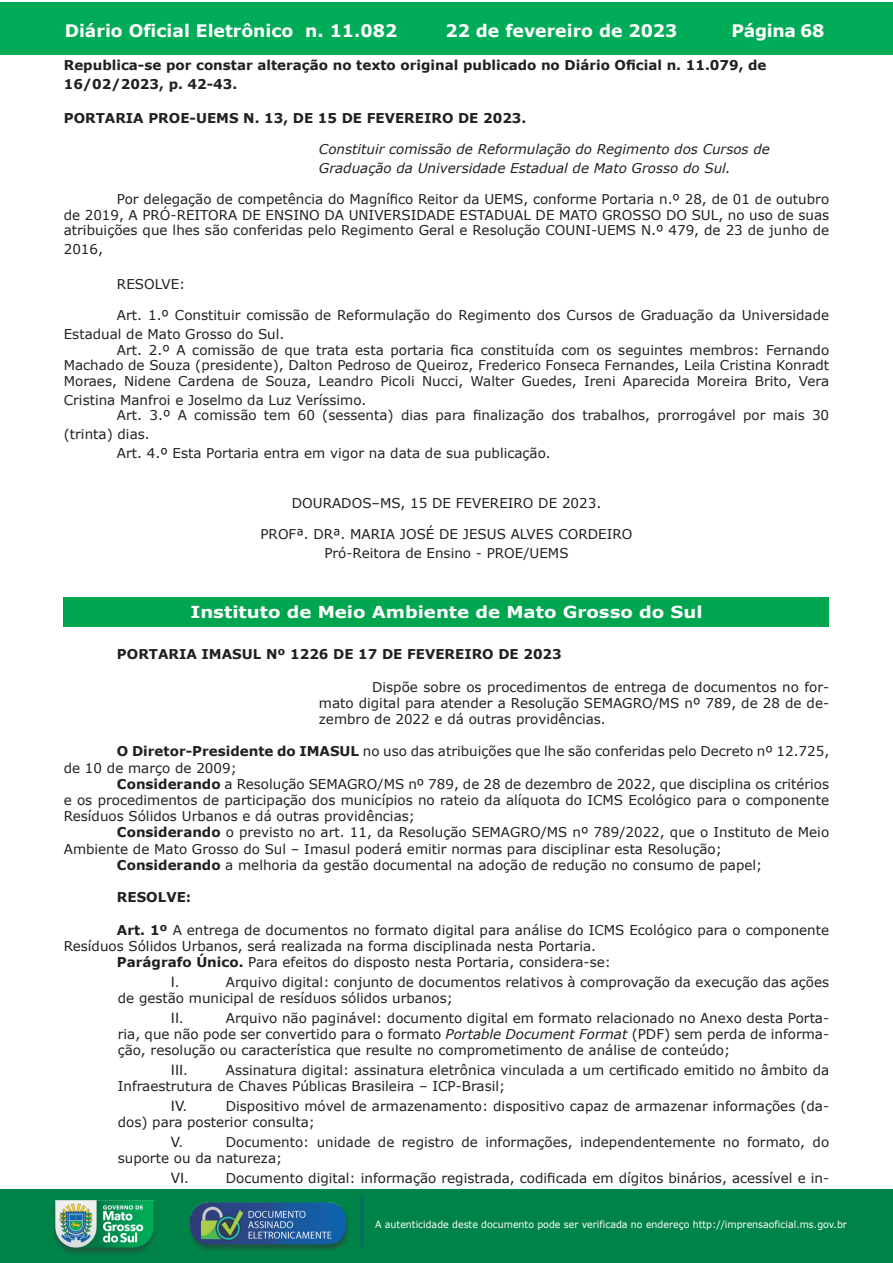
<style>
.page{position:relative;width:893px;height:1263px;background:#fff}
.page>*{position:absolute;margin:0;border:0;box-sizing:border-box;transform-origin:0 0}
.t1{font:700 17.25px "Verdana";color:#fff}
.Atos_Normativos_da_A{font:700 16.5px "Verdana";color:#fff;scale:1.1 1}
.List_Paragraph_wrd_4{font:16.5px "Calibri";color:#231f20}
.Normal_wrd_31{font:13.5px/16.2px "Verdana";color:#231f20}
.LO-normal{font:13.5px/15.6px "Verdana";color:#231f20;text-align:justify}
.List_Paragraph_wrd_4-2{font:13.5px/16.2px "Verdana";color:#231f20}
.LO-normal-2{font:700 13.5px/18.9px "Verdana";color:#231f20}
.LO-normal-3{font:13.5px/18.9px "Verdana";color:#222}
.LO-normal-4{font:italic 13.5px/19px "Verdana";color:#222}
.Normal_wrd_31-2{font:700 13.5px "Verdana";color:#231f20}
.LO-normal-5{font:13.5px "Verdana";color:#212121}
.t2{font:9.9px "Verdana";color:#fff;scale:.95 1}
.s1{color:#231f20}
.s2{color:#222}
.s3{color:#212121}
.s4{font-weight:700}
.s5{font-style:italic}
.s6{font-family:"Calibri";font-size:16.5px}
</style>
<div class="page">
<div style="left:0;top:2px;width:893px;height:53px;background:#00ac57"></div>
<div style="left:1px;top:1189px;width:892px;height:74px;background:#008349"></div>
<img style="left:361px;top:1195px;width:2px;height:51px">
<img style="left:49px;top:1198px;width:111px;height:61px">
<img style="left:185px;top:1201px;width:168px;height:54px">
<div style="left:64px;top:597px;width:765px;height:30px;background:#00a54f"></div>
<p class="t1" style="left:65px;top:18px;width:334px">Diário Oficial Eletrônico n. 11.082</p>
<p class="t1" style="left:445px;top:18px;width:233px">22 de fevereiro de 2023</p>
<p class="t1" style="left:731px;top:18px;width:95px">Página 68</p>
<p class="LO-normal-2" style="left:64px;top:55px;width:704px">Republica-se por constar alteração no texto original publicado no Diário Oficial n. 11.079, de<br>16/02/2023, p. 42-43.</p>
<p class="LO-normal-2" style="left:64px;top:109px;width:464px">PORTARIA PROE-UEMS N. 13, DE 15 DE FEVEREIRO DE 2023.</p>
<p class="LO-normal-4" style="left:319px;top:140px;width:452px"><span class="s1">Constituir c</span>omissão de Reformulação do Regimento dos Cursos de<br>Graduação da Universidade Estadual de Mato Grosso do Sul.</p>
<p class="LO-normal" style="left:64px;top:192px;width:767px;text-indent:53px">Por delegação de competência do Magnífico Reitor da UEMS, conforme Portaria n.º 28, de 01 de outubro de 2019, A PRÓ-REITORA DE ENSINO DA UNIVERSIDADE ESTADUAL DE MATO GROSSO DO SUL, no uso de suas atribuições que lhes são conferidas pelo Regimento Geral e Resolução COUNI-UEMS N.º 479, de 23 de junho de</p>
<p class="LO-normal" style="left:64px;top:242px;width:41px">2016,</p>
<p class="LO-normal" style="left:117px;top:276px;width:70px">RESOLVE:</p>
<p class="LO-normal-3" style="left:64px;top:305px;width:767px;text-indent:53px"><span class="s1">Art. 1.º Constituir c</span>omissão de Reformulação do Regimento dos Cursos de Graduação <span class="s1">da</span> Universidade<br>Estadual de Mato Grosso do Sul.</p>
<p class="LO-normal" style="left:64px;top:342px;width:767px;text-indent:53px">Art. 2.º A comissão de que trata esta portaria fica constituída com os seguintes membros: Fernando Machado de Souza (presidente), <span class="s2">Dalton Pedroso de Queiroz, Frederico Fonseca Fernandes, Leila Cristina Konradt Moraes,</span> Nidene Cardena de Souza, <span class="s3">Leandro Picoli Nucci, Walter Guedes, Ireni Aparecida Moreira Brito, Vera</span></p>
<p class="LO-normal-5" style="left:64px;top:390px;width:304px">Cristina Manfroi e Joselmo <span class="s1">da Luz Veríssimo.</span></p>
<p class="LO-normal" style="left:64px;top:405px;width:767px;line-height:19px;text-indent:53px">Art. 3.º A comissão tem 60 (sessenta) dias para finalização dos trabalhos, prorrogável por mais 30 (trinta) dias.</p>
<p class="LO-normal" style="left:117px;top:445px;width:435px">Art. 4.º Esta Portaria entra em vigor na data de sua publicação.</p>
<p class="LO-normal" style="left:292px;top:495px;width:311px">DOURADOS–MS, 15 DE FEVEREIRO DE 2023.</p>
<p class="LO-normal" style="left:260px;top:525px;width:373px;line-height:18.9px;text-align:center">PROFª. DRª. MARIA JOSÉ DE JESUS ALVES CORDEIRO<br>Pró-Reitora de Ensino - PROE/UEMS</p>
<p class="Atos_Normativos_da_A" style="left:190px;top:601px;width:467px">Instituto de Meio Ambiente de Mato Grosso do Sul</p>
<p class="Normal_wrd_31-2" style="left:117px;top:645px;width:446px">PORTARIA IMASUL Nº 1226 DE 17 DE FEVEREIRO DE 2023</p>
<p class="Normal_wrd_31" style="left:319px;top:678px;width:512px;text-align:justify;text-indent:53px">Dispõe sobre os procedimentos de entrega de documentos no for&shy;mato digital para atender a Resolução SEMAGRO/MS nº 789, de 28 de de&shy;zembro de 2022 e dá outras providências.</p>
<p class="Normal_wrd_31" style="left:64px;top:743px;width:767px;text-indent:53px"><span class="s4">O Diretor-Presidente do IMASUL</span> no uso das atribuições que lhe são conferidas pelo Decreto nº 12.725, de 10 de março de 2009;</p>
<p class="Normal_wrd_31" style="left:64px;top:776px;width:767px;text-align:justify;text-indent:53px"><span class="s4">Considerando</span> a Resolução SEMAGRO/MS nº 789, de 28 de dezembro de 2022, que disciplina os critérios e os procedimentos de participação dos municípios no rateio da alíquota do ICMS Ecológico para o componente Resíduos Sólidos Urbanos e dá outras providências;</p>
<p class="Normal_wrd_31" style="left:64px;top:824px;width:767px;text-indent:53px"><span class="s4">Considerando</span> o previsto no art. 11, da Resolução SEMAGRO/MS nº 789/2022, que o Instituto de Meio<br>Ambiente de Mato Grosso do Sul – Imasul poderá emitir normas para disciplinar esta Resolução;</p>
<p class="Normal_wrd_31" style="left:117px;top:857px;width:647px"><span class="s4">Considerando</span> a melhoria da gestão documental na adoção de redução no consumo de papel;</p>
<p class="Normal_wrd_31-2" style="left:117px;top:888px;width:76px">RESOLVE:</p>
<p class="Normal_wrd_31" style="left:64px;top:921px;width:767px;text-indent:53px"><span class="s4">Art. 1º</span> A entrega de documentos no formato digital para análise do ICMS Ecológico para o componente<br>Resíduos Sólidos Urbanos, será realizada na forma disciplinada nesta Portaria.</p>
<p class="Normal_wrd_31" style="left:117px;top:954px;width:495px"><span class="s4">Parágrafo Único.</span> Para efeitos do disposto nesta Portaria, considera-se:</p>
<p class="List_Paragraph_wrd_4" style="left:171px;top:970px;width:10px">I.</p>
<p class="List_Paragraph_wrd_4-2" style="left:118px;top:974px;width:713px;text-indent:108px">Arquivo digital: conjunto de documentos relativos à comprovação da execução das ações de gestão municipal de resíduos sólidos urbanos;</p>
<p class="List_Paragraph_wrd_4" style="left:171px;top:1006px;width:14px">II.</p>
<p class="List_Paragraph_wrd_4-2" style="left:118px;top:1010px;width:713px;text-align:justify;text-indent:108px">Arquivo não paginável: documento digital em formato relacionado no Anexo desta Porta&shy;ria, que não pode ser convertido para o formato <span class="s5">Portable Document Format</span> (PDF) sem perda de informa&shy;ção, resolução ou característica que resulte no comprometimento de análise de conteúdo;</p>
<p class="List_Paragraph_wrd_4" style="left:171px;top:1058px;width:18px">III.</p>
<p class="List_Paragraph_wrd_4-2" style="left:118px;top:1062px;width:713px;text-indent:108px">Assinatura digital: assinatura eletrônica vinculada a um certificado emitido no âmbito da<br>Infraestrutura de Chaves Públicas Brasileira – ICP-Brasil;</p>
<p class="List_Paragraph_wrd_4-2" style="left:118px;top:1098px;width:713px;text-indent:53px"><span class="s6">IV.</span> Dispositivo móvel de armazenamento: dispositivo capaz de armazenar informações (da&shy;dos) para posterior consulta;</p>
<p class="List_Paragraph_wrd_4" style="left:171px;top:1130px;width:13px">V.</p>
<p class="List_Paragraph_wrd_4-2" style="left:118px;top:1134px;width:713px;text-indent:108px">Documento: unidade de registro de informações, independentemente no formato, do suporte ou da natureza;</p>
<p class="List_Paragraph_wrd_4-2" style="left:171px;top:1170px;width:660px"><span class="s6">VI.</span> Documento digital: informação registrada, codificada em dígitos binários, acessível e in-</p>
<p class="t2" style="left:375px;top:1218px;width:498px">A autenticidade deste documento pode ser verificada no endereço http://imprensaoficial.ms.gov.br</p>
</div>
